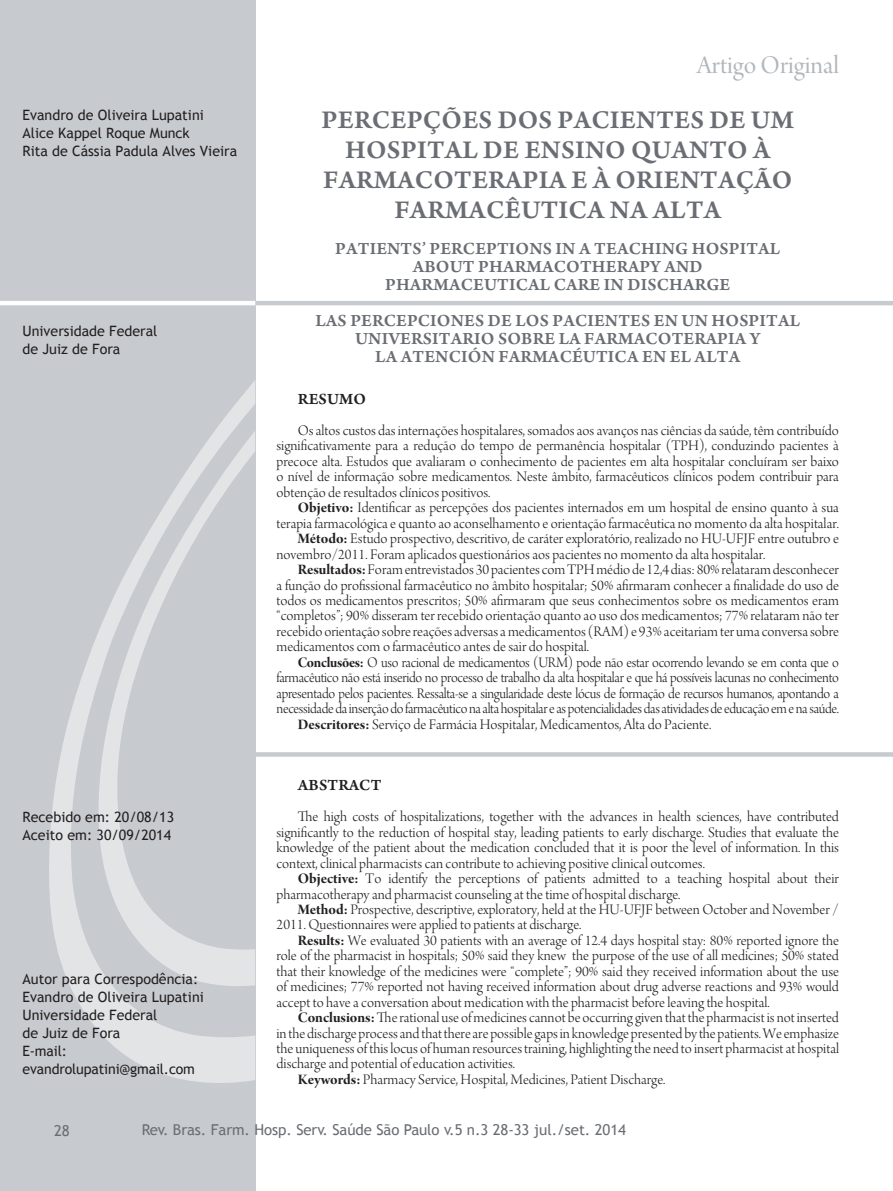
<style>
.page{position:relative;width:893px;height:1191px;background:#fff}
.page>*{position:absolute;margin:0;border:0;box-sizing:border-box;transform-origin:0 0}
.t1{font:27px/30px "Arno Pro Smbd Sm Text";letter-spacing:.01em;color:#6a6d73;text-align:center}
.t2{font:27px "Arno Pro Display";color:#b1b7bc}
.t3{font:18px/18px "Arno Pro Smbd Sm Text";letter-spacing:.01em;color:#6a6d73;text-align:center}
.t4{font:16.5px "Arno Pro Smbd Sm Text";color:#231f20}
.t5{font:15.45px/15.5px "Arno Pro Light Display";color:#231f20;text-align:justify}
.t6{font:15.45px "Arno Pro Light Display";letter-spacing:-.02em;color:#231f20;scale:.96 1}
.t7{font:15px "Trebuchet MS";letter-spacing:-.005em;color:#6a6d73}
.t8{font:14.25px/18px "Trebuchet MS";color:#231f20}
.s1{font-family:"Arno Pro Bold Display"}
</style>
<div class="page">
<div style="left:0;top:0;width:255px;height:1191px;background:#c7cbcf"></div>
<svg style="left:49px;top:381px;width:206px;height:702px"></svg>
<svg style="left:98px;top:431px;width:157px;height:557px"></svg>
<hr style="left:0;top:301px;width:892px;height:4px;background:#c7cbcf">
<div style="left:237px;top:752px;width:655px;height:5px;background:#c7cbcf"></div>
<hr style="left:0;top:301px;width:255px;height:4px;background:#fbfdfe">
<p class="t8" style="left:23px;top:107px;width:216px">Evandro de Oliveira Lupatini<br>Alice Kappel Roque Munck<br>Rita de Cássia Padula Alves Vieira</p>
<p class="t8" style="left:23px;top:323px;width:136px">Universidade Federal de Juiz de Fora</p>
<p class="t8" style="left:23px;top:809px;width:153px">Recebido em: 20/08/13<br>Aceito em: 30/09/2014</p>
<p class="t8" style="left:23px;top:971px;width:183px">Autor para Correspodência:<br>Evandro de Oliveira Lupatini<br>Universidade Federal<br>de Juiz de Fora<br>E-mail: evandrolupatini@gmail.com</p>
<h1 class="t2" style="left:696px;top:50px;width:144px">Artigo Original</h1>
<h1 class="t1" style="left:321px;top:106px;width:473px">PERCEPÇÕES DOS PACIENTES DE UM<br>HOSPITAL DE ENSINO QUANTO À<br>FARMACOTERAPIA E À ORIENTAÇÃO<br>FARMACÊUTICA NA ALTA</h1>
<p class="t3" style="left:335px;top:241px;width:446px">PATIENTS’ PERCEPTIONS IN A TEACHING HOSPITAL<br>ABOUT PHARMACOTHERAPY AND<br>PHARMACEUTICAL CARE IN DISCHARGE</p>
<p class="t3" style="left:315px;top:313px;width:486px">LAS PERCEPCIONES DE LOS PACIENTES EN UN HOSPITAL<br>UNIVERSITARIO SOBRE LA FARMACOTERAPIA Y<br>LA ATENCIÓN FARMACÉUTICA EN EL ALTA</p>
<p class="t4" style="left:298px;top:390px;width:13px">RESUMO</p>
<p class="t5" style="left:276px;top:424px;width:564px;text-indent:21px">Os altos custos das internações hospitalares, somados aos avanços nas ciências da saúde, têm contribuído significativamente para a redução do tempo de permanência hospitalar (TPH), conduzindo pacientes à precoce alta. Estudos que avaliaram o conhecimento de pacientes em alta hospitalar concluíram ser baixo o nível de informação sobre medicamentos. Neste âmbito, farmacêuticos clínicos podem contribuir para obtenção de resultados clínicos positivos.</p>
<p class="t5" style="left:298px;top:501px;width:542px"><span class="s1">Objetivo:</span> Identificar as percepções dos pacientes internados em um hospital de ensino quanto à sua</p>
<p class="t5" style="left:276px;top:516px;width:564px">terapia farmacológica e quanto ao aconselhamento e orientação farmacêutica no momento da alta hospitalar.</p>
<p class="t5" style="left:298px;top:532px;width:542px"><span class="s1">Método:</span> Estudo prospectivo, descritivo, de caráter exploratório, realizado no HU-UFJF entre outubro e</p>
<p class="t5" style="left:276px;top:547px;width:490px">novembro/2011. Foram aplicados questionários aos pacientes no momento da alta hospitalar.</p>
<p class="t5" style="left:298px;top:563px;width:542px"><span class="s1">Resultados:</span> Foram entrevistados 30 pacientes com TPH médio de 12,4 dias: 80% relataram desconhecer</p>
<p class="t5" style="left:276px;top:578px;width:564px">a função do profissional farmacêutico no âmbito hospitalar; 50% afirmaram conhecer a finalidade do uso de</p>
<p class="t5" style="left:276px;top:594px;width:564px">todos os medicamentos prescritos; 50% afirmaram que seus conhecimentos sobre os medicamentos eram</p>
<p class="t5" style="left:276px;top:609px;width:564px">“completos”; 90% disseram ter recebido orientação quanto ao uso dos medicamentos; 77% relataram não ter</p>
<p class="t5" style="left:276px;top:625px;width:564px">recebido orientação sobre reações adversas a medicamentos (RAM) e 93% aceitariam ter uma conversa sobre</p>
<p class="t5" style="left:276px;top:640px;width:314px">medicamentos com o farmacêutico antes de sair do hospital.</p>
<p class="t6" style="left:298px;top:654px;width:565px"><span class="s1">Conclusões:</span> O uso racional de medicamentos (URM) pode não estar ocorrendo levando se em conta que o</p>
<p class="t6" style="left:276px;top:669px;width:587px">farmacêutico não está inserido no processo de trabalho da alta hospitalar e que há possíveis lacunas no conhecimento</p>
<p class="t6" style="left:276px;top:685px;width:587px">apresentado pelos pacientes. Ressalta-se a singularidade deste lócus de formação de recursos humanos, apontando a</p>
<p class="t6" style="left:276px;top:700px;width:587px">necessidade da inserção do farmacêutico na alta hospitalar e as potencialidades das atividades de educação em e na saúde.</p>
<p class="t5" style="left:298px;top:717px;width:415px"><span class="s1">Descritores:</span> Serviço de Farmácia Hospitalar, Medicamentos, Alta do Paciente.</p>
<p class="t4" style="left:298px;top:776px;width:12px">ABSTRACT</p>
<p class="t5" style="left:276px;top:810px;width:564px;text-indent:21px">The high costs of hospitalizations, together with the advances in health sciences, have contributed significantly to the reduction of hospital stay, leading patients to early discharge. Studies that evaluate the knowledge of the patient about the medication concluded that it is poor the level of information. In this context, clinical pharmacists can contribute to achieving positive clinical outcomes.</p>
<p class="t5" style="left:276px;top:872px;width:564px;text-indent:21px"><span class="s1">Objective:</span> To identify the perceptions of patients admitted to a teaching hospital about their pharmacotherapy and pharmacist counseling at the time of hospital discharge.</p>
<p class="t5" style="left:276px;top:903px;width:564px;text-indent:21px"><span class="s1">Method:</span> Prospective, descriptive, exploratory, held at the HU-UFJF between October and November /<br>2011. Questionnaires were applied to patients at discharge.</p>
<p class="t5" style="left:276px;top:934px;width:564px;text-indent:21px"><span class="s1">Results:</span> We evaluated 30 patients with an average of 12.4 days hospital stay: 80% reported ignore the role of the pharmacist in hospitals; 50% said they knew the purpose of the use of all medicines; 50% stated that their knowledge of the medicines were “complete”; 90% said they received information about the use of medicines; 77% reported not having received information about drug adverse reactions and 93% would accept to have a conversation about medication with the pharmacist before leaving the hospital.</p>
<p class="t5" style="left:298px;top:1011px;width:542px"><span class="s1">Conclusions:</span> The rational use of medicines cannot be occurring given that the pharmacist is not inserted</p>
<p class="t5" style="left:276px;top:1026px;width:564px">in the discharge process and that there are possible gaps in knowledge presented by the patients. We emphasize</p>
<p class="t5" style="left:276px;top:1042px;width:564px">the uniqueness of this locus of human resources training, highlighting the need to insert pharmacist at hospital</p>
<p class="t5" style="left:276px;top:1057px;width:240px">discharge and potential of education activities.</p>
<p class="t5" style="left:298px;top:1073px;width:369px"><span class="s1">Keywords:</span> Pharmacy Service, Hospital, Medicines, Patient Discharge.</p>
<p class="t7" style="left:54px;top:1121px;width:17px">28</p>
<p class="t7" style="left:142px;top:1121px;width:486px">Rev. Bras. Farm. Hosp. Serv. Saúde São Paulo v.5 n.3 28-33 jul./set. 2014</p>
</div>
